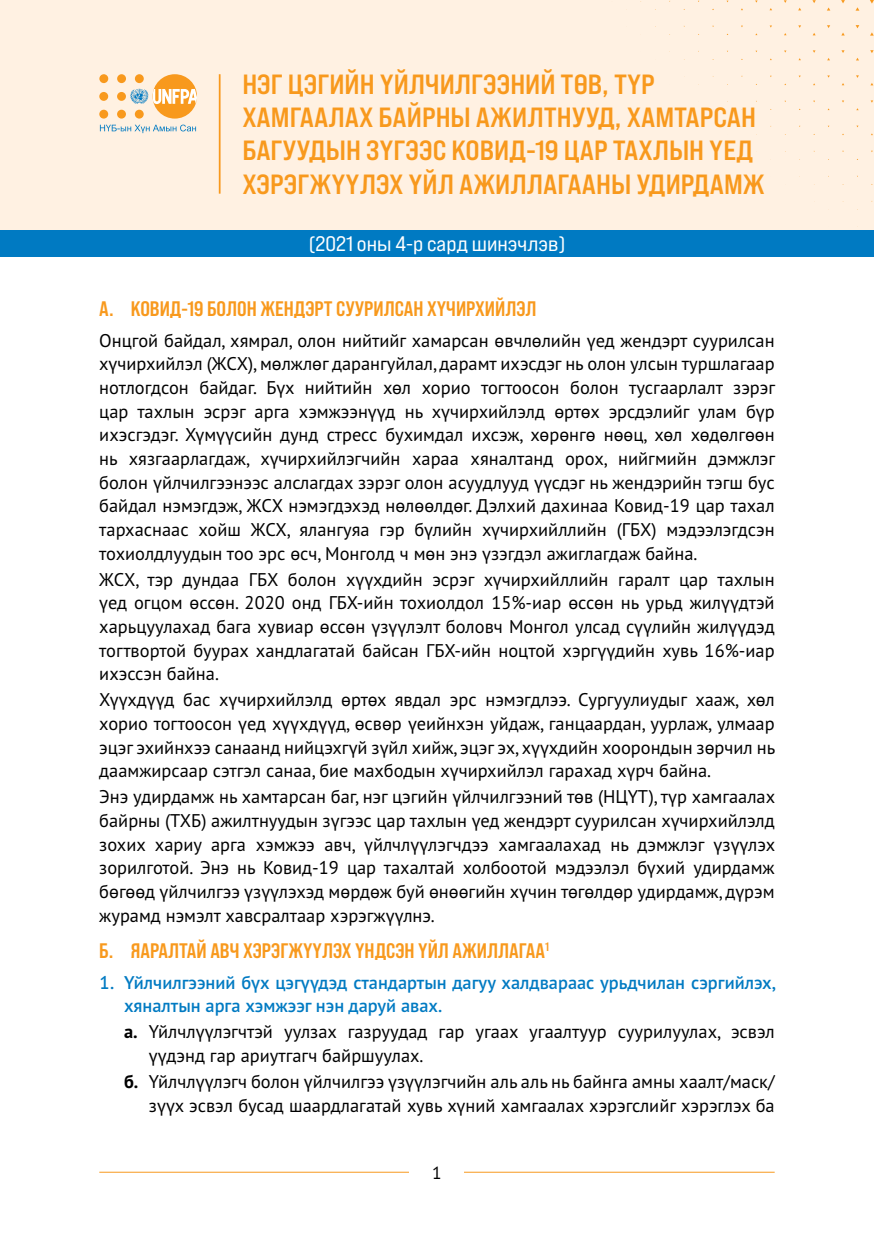
<style>
.page{position:relative;width:874px;height:1241px;background:#fff}
.page>*{position:absolute;margin:0;border:0;box-sizing:border-box;transform-origin:0 0}
.t1{font:700 expanded 27.82px/33.2px "Bebas Neue Pro";color:#f8991d}
.t2{font:700 semi-expanded 21px "Bebas Neue Pro";color:#f8991d}
.t3{font:expanded 21px "Bebas Neue Pro";color:#fff}
.t4{font:18.38px/23.6px "PT Sans Pro";color:#000;text-align:justify}
.t5{font:600 18.38px/23.6px "PT Sans Pro";color:#007ac2}
.t6{font:17.5px "PT Sans Pro";color:#000}
.s1{font-weight:700}
</style>
<div class="page">
<hr style="left:99px;top:1171px;width:675px;height:1px;background:#f8991d">
<div style="left:409px;top:1164px;width:55px;height:14px;background:#fff"></div>
<div style="left:0;top:0;width:873px;height:230px;background:#fff1e2"></div>
<div style="left:0;top:230px;width:873px;height:27px;background:#007ac2"></div>
<div style="left:99px;top:74px;width:9px;height:9px;background:#f8991d;border-radius:50%"></div>
<div style="left:117px;top:74px;width:9px;height:9px;background:#f8991d;border-radius:50%"></div>
<div style="left:135px;top:74px;width:9px;height:9px;background:#f8991d;border-radius:50%"></div>
<div style="left:99px;top:92px;width:9px;height:9px;background:#f8991d;border-radius:50%"></div>
<div style="left:117px;top:92px;width:9px;height:9px;background:#f8991d;border-radius:50%"></div>
<div style="left:99px;top:110px;width:9px;height:9px;background:#f8991d;border-radius:50%"></div>
<div style="left:117px;top:110px;width:9px;height:9px;background:#f8991d;border-radius:50%"></div>
<div style="left:135px;top:110px;width:9px;height:9px;background:#f8991d;border-radius:50%"></div>
<div style="left:152px;top:74px;width:45px;height:45px;background:#f8991d;border-radius:50%"></div>
<svg style="left:130px;top:89px;width:67px;height:15px"></svg>
<svg style="left:100px;top:125px;width:96px;height:8px"></svg>
<hr style="left:219px;top:74px;width:1px;height:120px;background:#f8991d">
<h1 class="t1" style="left:242px;top:67px;width:523px">НЭГ ЦЭГИЙН ҮЙЛЧИЛГЭЭНИЙ ТӨВ, ТҮР ХАМГААЛАХ БАЙРНЫ АЖИЛТНУУД, ХАМТАРСАН БАГУУДЫН ЗҮГЭЭС КОВИД-19 ЦАР ТАХЛЫН ҮЕД ХЭРЭГЖҮҮЛЭХ ҮЙЛ АЖИЛЛАГААНЫ УДИРДАМЖ</h1>
<p class="t3" style="left:308px;top:231px;width:258px">(2021 оны 4-р сард шинэчлэв)</p>
<p class="t2" style="left:99px;top:296px;width:438px">A. КОВИД-19 БОЛОН ЖЕНДЭРТ СУУРИЛСАН ХҮЧИРХИЙЛЭЛ</p>
<p class="t4" style="left:99px;top:328px;width:677px">Онцгой байдал, хямрал, олон нийтийг хамарсан өвчлөлийн үед жендэрт суурилсан хүчирхийлэл (ЖСХ), мөлжлөг дарангуйлал, дарамт ихэсдэг нь олон улсын туршлагаар нотлогдсон байдаг. Бүх нийтийн хөл хорио тогтоосон болон тусгаарлалт зэрэг цар тахлын эсрэг арга хэмжээнүүд нь хүчирхийлэлд өртөх эрсдэлийг улам бүр ихэсгэдэг. Хүмүүсийн дунд стресс бухимдал ихсэж, хөрөнгө нөөц, хөл хөдөлгөөн нь хязгаарлагдаж, хүчирхийлэгчийн хараа хяналтанд орох, нийгмийн дэмжлэг болон үйлчилгээнээс алслагдах зэрэг олон асуудлууд үүсдэг нь жендэрийн тэгш бус байдал нэмэгдэж, ЖСХ нэмэгдэхэд нөлөөлдөг. Дэлхий дахинаа Ковид-19 цар тахал тархаснаас хойш ЖСХ, ялангуяа гэр бүлийн хүчирхийллийн (ГБХ) мэдээлэгдсэн тохиолдлуудын тоо эрс өсч, Монголд ч мөн энэ үзэгдэл ажиглагдаж байна.</p>
<p class="t4" style="left:99px;top:567px;width:676px">ЖСХ, тэр дундаа ГБХ болон хүүхдийн эсрэг хүчирхийллийн гаралт цар тахлын үед огцом өссөн. 2020 онд ГБХ-ийн тохиолдол 15%-иар өссөн нь урьд жилүүдтэй харьцуулахад бага хувиар өссөн үзүүлэлт боловч Монгол улсад сүүлийн жилүүдэд тогтвортой буурах хандлагатай байсан ГБХ-ийн ноцтой хэргүүдийн хувь 16%-иар ихэссэн байна.</p>
<p class="t4" style="left:99px;top:687px;width:677px">Хүүхдүүд бас хүчирхийлэлд өртөх явдал эрс нэмэгдлээ. Сургуулиудыг хааж, хөл хорио тогтоосон үед хүүхдүүд, өсвөр үеийнхэн уйдаж, ганцаардан, уурлаж, улмаар эцэг эхийнхээ санаанд нийцэхгүй зүйл хийж, эцэг эх, хүүхдийн хоорондын зөрчил нь даамжирсаар сэтгэл санаа, бие махбодын хүчирхийлэл гарахад хүрч байна.</p>
<p class="t4" style="left:99px;top:784px;width:677px">Энэ удирдамж нь хамтарсан баг, нэг цэгийн үйлчилгээний төв (НЦҮТ), түр хамгаалах байрны (ТХБ) ажилтнуудын зүгээс цар тахлын үед жендэрт суурилсан хүчирхийлэлд зохих хариу арга хэмжээ авч, үйлчлүүлэгчдээ хамгаалахад нь дэмжлэг үзүүлэх зорилготой. Энэ нь Ковид-19 цар тахалтай холбоотой мэдээлэл бүхий удирдамж бөгөөд үйлчилгээ үзүүлэхэд мөрдөж буй өнөөгийн хүчин төгөлдөр удирдамж, дүрэм журамд нэмэлт хавсралтаар хэрэгжүүлнэ.</p>
<p class="t2" style="left:99px;top:937px;width:451px">Б. ЯАРАЛТАЙ АВЧ ХЭРЭГЖҮҮЛЭХ ҮНДСЭН ҮЙЛ АЖИЛЛАГАА<sup>1</sup></p>
<p class="t5" style="left:124px;top:969px;width:653px;text-indent:-25px">1. Үйлчилгээний бүх цэгүүдэд стандартын дагуу халдвараас урьдчилан сэргийлэх, хяналтын арга хэмжээг нэн даруй авах.</p>
<p class="t4" style="left:149px;top:1019px;width:627px;text-indent:-25px"><span class="s1">a.</span> Үйлчлүүлэгчтэй уулзах газруудад гар угаах угаалтуур суурилуулах, эсвэл үүдэнд гар ариутгагч байршуулах.</p>
<p class="t4" style="left:124px;top:1069px;width:651px;text-align:right"><span class="s1">б.</span> Үйлчлүүлэгч болон үйлчилгээ үзүүлэгчийн аль аль нь байнга амны хаалт/маск/ зүүх эсвэл бусад шаардлагатай хувь хүний хамгаалах хэрэгслийг хэрэглэх ба</p>
<p class="t6" style="left:432px;top:1160px;width:11px">1</p>
</div>
